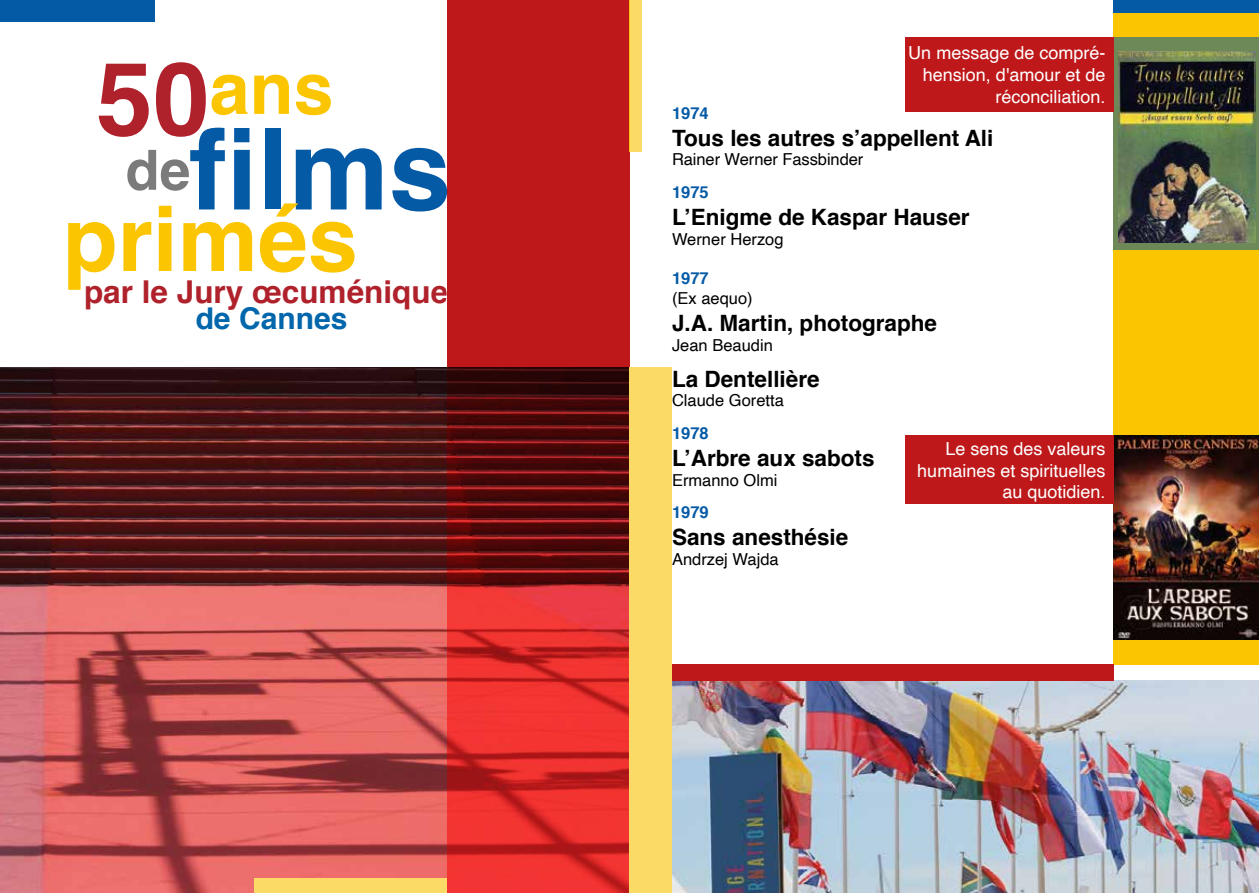
<style>
.page{position:relative;width:1259px;height:893px;background:#fff}
.page>*{position:absolute;margin:0;border:0;box-sizing:border-box;transform-origin:0 0}
.t1{font:700 112.5px "Helvetica";color:#055aa6}
.t2{font:700 90px "Helvetica";color:#fbc601}
.t3{font:700 72px "Helvetica";color:#fbc601}
.t4{font:700 31.5px "Helvetica";color:#b0222b}
.t5{font:700 30px "Helvetica";color:#0166ab}
.t6{font:700 22.5px "Helvetica";color:#000}
.t7{font:18px/21.6px "Helvetica";color:#fff;text-align:right}
.t8{font:16.5px "Helvetica";color:#000}
.t9{font:700 16.5px "Helvetica";color:#055aa6}
.s1{font-size:102px;color:#b0222b}
</style>
<div class="page">
<img style="left:0;top:368px;width:446px;height:525px">
<svg style="left:446px;top:368px;width:183px;height:525px;background:#a72020"></svg>
<div style="left:0;top:0;width:154px;height:21px;background:#055aa6"></div>
<div style="left:629px;top:0;width:13px;height:151px;background:#fbdb65"></div>
<div style="left:254px;top:878px;width:192px;height:15px;background:#fbdb65"></div>
<div style="left:446px;top:0;width:183px;height:368px;background:#be181a"></div>
<div style="left:1114px;top:13px;width:145px;height:651px;background:#fbc601"></div>
<div style="left:1114px;top:37px;width:145px;height:212px;background:#6e8958"></div>
<img style="left:1118px;top:52px;width:137px;height:190px">
<div style="left:629px;top:368px;width:43px;height:525px;background:#fbdb65"></div>
<div style="left:906px;top:37px;width:208px;height:74px;background:#be181a"></div>
<img style="left:1114px;top:436px;width:145px;height:204px">
<div style="left:906px;top:436px;width:208px;height:68px;background:#be181a"></div>
<img style="left:672px;top:681px;width:587px;height:212px">
<div style="left:672px;top:664px;width:442px;height:17px;background:#be181a"></div>
<div style="left:1114px;top:0;width:145px;height:13px;background:#055aa6"></div>
<h3 class="t3" style="left:96px;top:30px;width:239px"><span class="s1">50</span>ans</h3>
<h1 class="t1" style="left:126px;top:79px;width:327px"><sup>de</sup>films</h1>
<h2 class="t2" style="left:63px;top:167px;width:297px">primés</h2>
<h3 class="t4" style="left:84px;top:266px;width:366px">par le Jury œcuménique</h3>
<h3 class="t5" style="left:196px;top:295px;width:153px">de Cannes</h3>
<p class="t7" style="left:908px;top:43px;width:199px">Un message de compré&shy;hension, d'amour et de réconciliation.</p>
<p class="t9" style="left:672px;top:100px;width:38px">1974</p>
<p class="t6" style="left:672px;top:120px;width:323px">Tous les autres s’appellent Ali</p>
<p class="t8" style="left:672px;top:147px;width:193px">Rainer Werner Fassbinder</p>
<p class="t9" style="left:672px;top:179px;width:38px">1975</p>
<p class="t6" style="left:672px;top:199px;width:299px">L’Enigme de Kaspar Hauser</p>
<p class="t8" style="left:672px;top:226px;width:113px">Werner Herzog</p>
<p class="t9" style="left:672px;top:265px;width:38px">1977</p>
<p class="t8" style="left:672px;top:286px;width:82px">(Ex aequo)</p>
<p class="t6" style="left:672px;top:305px;width:267px">J.A. Martin, photographe</p>
<p class="t8" style="left:672px;top:333px;width:102px">Jean Beaudin</p>
<p class="t6" style="left:672px;top:360px;width:149px">La Dentellière</p>
<p class="t8" style="left:672px;top:388px;width:113px">Claude Goretta</p>
<p class="t9" style="left:672px;top:420px;width:38px">1978</p>
<p class="t6" style="left:672px;top:440px;width:204px">L’Arbre aux sabots</p>
<p class="t8" style="left:672px;top:467px;width:107px">Ermanno Olmi</p>
<p class="t9" style="left:672px;top:499px;width:38px">1979</p>
<p class="t6" style="left:672px;top:519px;width:178px">Sans anesthésie</p>
<p class="t8" style="left:672px;top:547px;width:108px">Andrzej Wajda</p>
<p class="t7" style="left:917px;top:439px;width:190px">Le sens des valeurs humaines et spirituelles au quotidien.</p>
</div>
